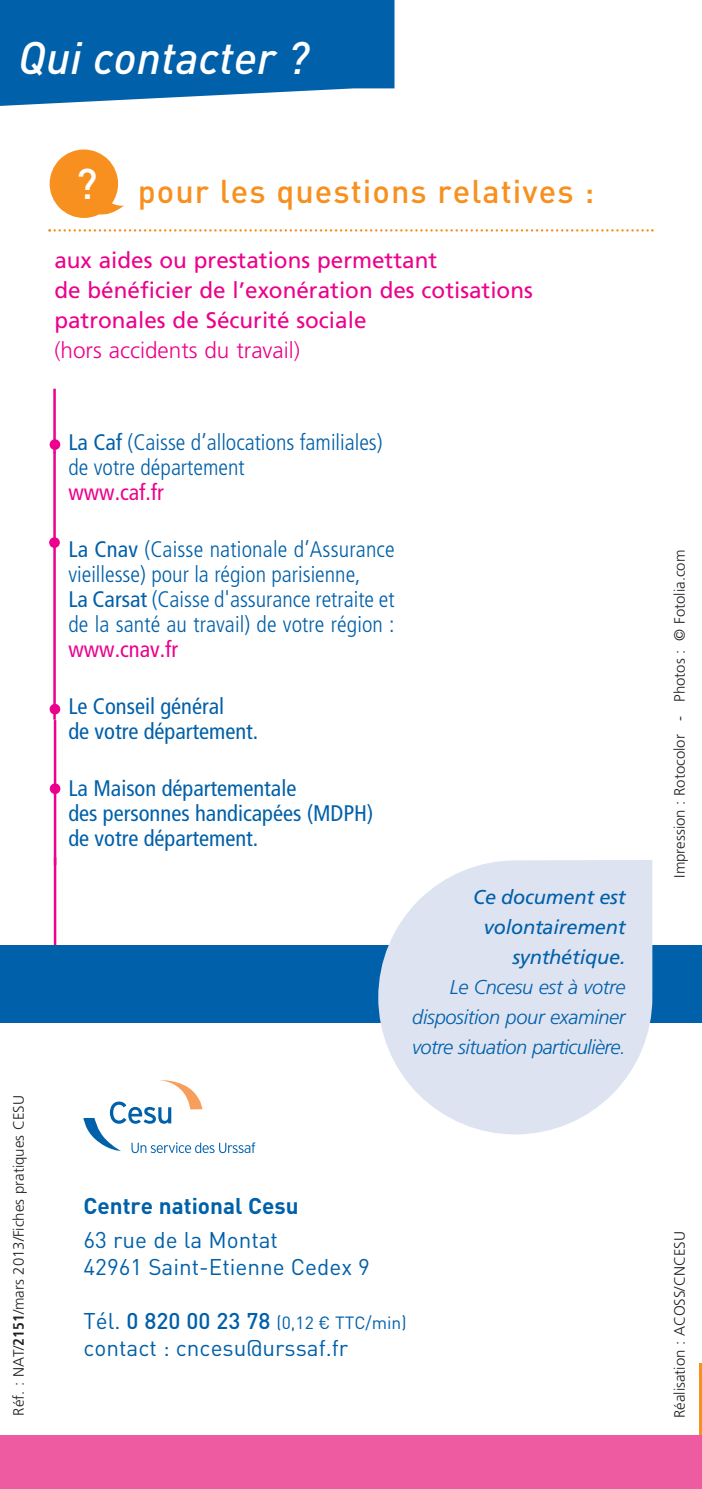
<style>
.page{position:relative;width:702px;height:1489px;background:#fff}
.page>*{position:absolute;margin:0;border:0;box-sizing:border-box;transform-origin:0 0}
.t1{font:italic 500 45px "DINOT";color:#fff}
.t2{font:500 42.5px "DINOT";color:#fff}
.t3{font:500 32.5px "DINOT";letter-spacing:.03em;color:#f7901e}
.t4{font:300 condensed 22.5px/25px "Frutiger LT Std";color:#0060a9}
.t5{font:condensed 22.5px/25px "Frutiger LT Std";color:#0060a9}
.t6{font:22.5px/30px "Frutiger LT Std";color:#ec008c}
.t7{font:22.5px/27px "DINOT";color:#0060a9}
.t8{font:300 22.5px "Frutiger LT Std";color:#ec008c}
.t9{font:condensed 22.5px "Frutiger LT Std";color:#ec008c}
.t10{font:700 22.5px "DINOT";color:#0060a9}
.t11{font:italic 300 20px/30px "Frutiger LT Std";letter-spacing:-.03em;color:#0060a9;text-align:justify}
.t12{font:italic 20px/30px "Frutiger LT Std";letter-spacing:-.01em;color:#0060a9;text-align:right}
.t13{font:17.5px "DINOT";color:#0060a9}
.t14{font:300 15px "Frutiger LT Std";color:#231f20}
.s1{font-weight:400}
.s2{font-weight:700;font-stretch:condensed}
.s3{font-size:22.5px}
.s4{font-weight:500;font-size:22.5px}
</style>
<div class="page">
<hr style="left:54px;top:857px;width:2px;height:101px;background:#ec008c">
<hr style="left:699px;top:1362px;width:3px;height:78px;background:#f7901e">
<div style="left:0;top:944px;width:701px;height:78px;background:#0060a9"></div>
<svg style="left:0;top:0;width:394px;height:106px;background:#176eb0"></svg>
<div style="left:0;top:1435px;width:702px;height:53px;background:#ef5ba1"></div>
<hr style="left:53px;top:388px;width:3px;height:65px;background:#ec008c">
<hr style="left:53px;top:452px;width:3px;height:267px;background:#ec008c">
<div style="left:49px;top:537px;width:11px;height:11px;background:#ec008c;border-radius:50%"></div>
<hr style="left:54px;top:720px;width:2px;height:144px;background:#ec008c">
<div style="left:50px;top:783px;width:10px;height:11px;background:#ec008c;border-radius:50%"></div>
<div style="left:50px;top:439px;width:10px;height:11px;background:#ec008c;border-radius:50%"></div>
<div style="left:50px;top:703px;width:10px;height:11px;background:#ec008c;border-radius:50%"></div>
<svg style="left:83px;top:1080px;width:172px;height:72px"></svg>
<svg style="left:48px;top:229px;width:605px;height:3px"></svg>
<svg style="left:378px;top:860px;width:274px;height:274px;fill:#dee3f2"></svg>
<svg style="left:50px;top:149px;width:74px;height:69px"></svg>
<h1 class="t1" style="left:18px;top:32px;width:292px">Qui contacter ?</h1>
<h2 class="t2" style="left:76px;top:169px;width:23px">?</h2>
<h3 class="t3" style="left:138px;top:180px;width:458px">pour les questions relatives :</h3>
<p class="t6" style="left:54px;top:245px;width:480px">aux aides ou prestations permettant<br>de bénéficier de l’exonération des cotisations patronales de Sécurité sociale</p>
<p class="t8" style="left:54px;top:341px;width:247px">(hors accidents du travail)</p>
<p class="t4" style="left:68px;top:431px;width:316px"><span class="s1">La Caf</span> (Caisse d’allocations familiales) de votre département</p>
<p class="t9" style="left:68px;top:481px;width:97px">www.caf.fr</p>
<p class="t4" style="left:68px;top:538px;width:328px"><span class="s1">La Cnav</span> (Caisse nationale d’Assurance vieillesse) pour la région parisienne,<br><span class="s1">La Carsat</span> (Caisse d'assurance retraite et de la santé au travail) de votre région :</p>
<p class="t9" style="left:68px;top:638px;width:111px">www.cnav.fr</p>
<p class="t14" style="left:13px;top:1415px;width:322px;rotate:-90deg">Réf. : NAT/<span class="s2">2151</span>/mars 2013/Fiches pratiques CESU</p>
<p class="t5" style="left:68px;top:695px;width:191px">Le Conseil général<br>de votre département.</p>
<p class="t5" style="left:68px;top:777px;width:306px">La Maison départementale<br>des personnes handicapées (MDPH) de votre département.</p>
<p class="t12" style="left:473px;top:882px;width:154px">Ce document est volontairement synthétique.</p>
<p class="t11" style="left:412px;top:973px;width:215px;text-indent:38px">Le Cncesu est à votre disposition pour examiner votre situation particulière.</p>
<p class="t10" style="left:83px;top:1192px;width:217px">Centre national Cesu</p>
<p class="t7" style="left:83px;top:1228px;width:288px">63 rue de la Montat<br>42961 Saint-Etienne Cedex 9</p>
<p class="t13" style="left:83px;top:1316px;width:325px"><span class="s3">Tél.</span> <span class="s4">0 820 00 23 78</span> (0,12 € TTC/min)</p>
<p class="t7" style="left:83px;top:1336px;width:266px">contact : cncesu@urssaf.fr</p>
<p class="t14" style="left:673px;top:877px;width:329px;rotate:-90deg">Impression : Rotocolor - Photos : © Fotolia.com</p>
<p class="t14" style="left:673px;top:1417px;width:188px;rotate:-90deg">Réalisation : ACOSS/CNCESU</p>
</div>
